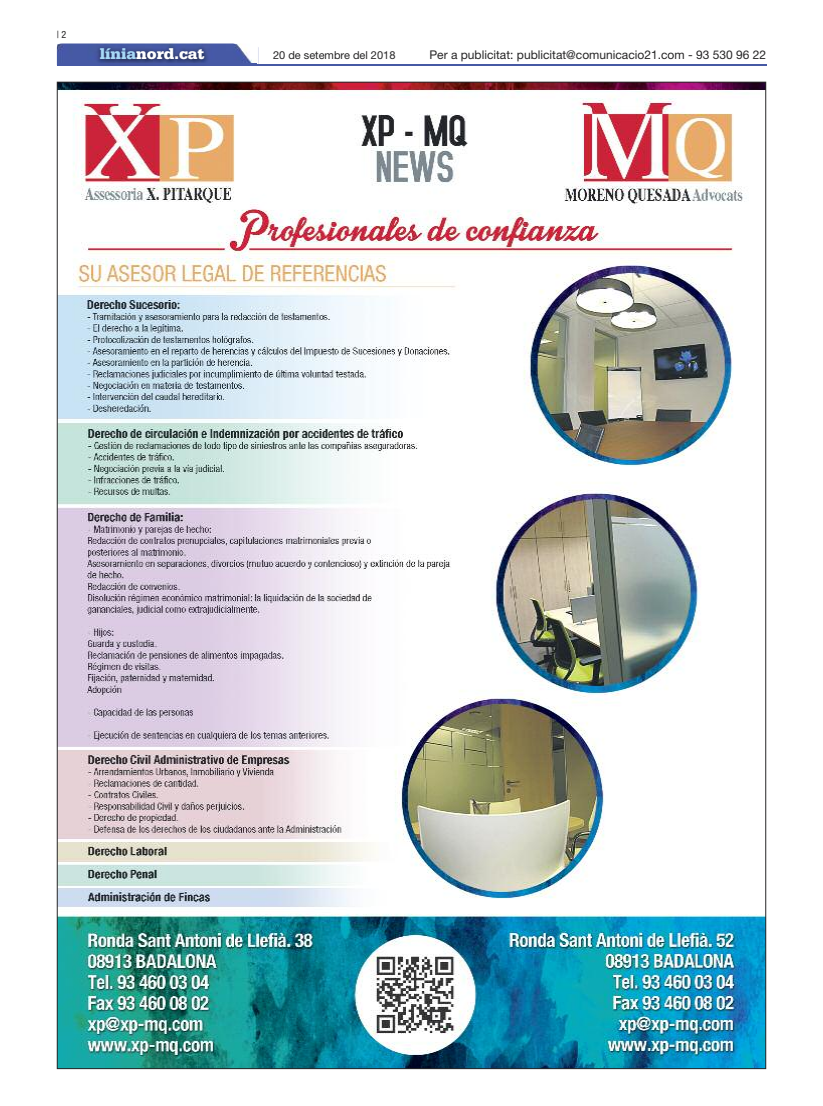
<style>
.page{position:relative;width:823px;height:1106px;background:#fff}
.page>*{position:absolute;margin:0;border:0;box-sizing:border-box;transform-origin:0 0}
.t1{font:900 16px "Serifa";color:#fff}
.t2{font:12px "Helvetica Neue";color:#272627}
.t3{font:11px "Helvetica Neue";color:#272627}
.t4{font:condensed 10px "Helvetica Neue";color:#272627}
.s1{color:#a7d8f7}
</style>
<div class="page">
<hr style="left:57px;top:64px;width:708px;height:1px;background:#4659a4">
<img style="left:56px;top:43px;width:200px;height:23px">
<img style="left:57px;top:44px;width:199px;height:21px">
<img style="left:59px;top:84px;width:704px;height:983px">
<p class="t4" style="left:57px;top:31px;width:11px">|2</p>
<h1 class="t1" style="left:100px;top:48px;width:106px"><span class="s1">línia</span>nord.cat</h1>
<p class="t3" style="left:273px;top:48px;width:124px">20 de setembre del 2018</p>
<p class="t2" style="left:429px;top:48px;width:338px">Per a publicitat: publicitat@comunicacio21.com - 93 530 96 22</p>
</div>
